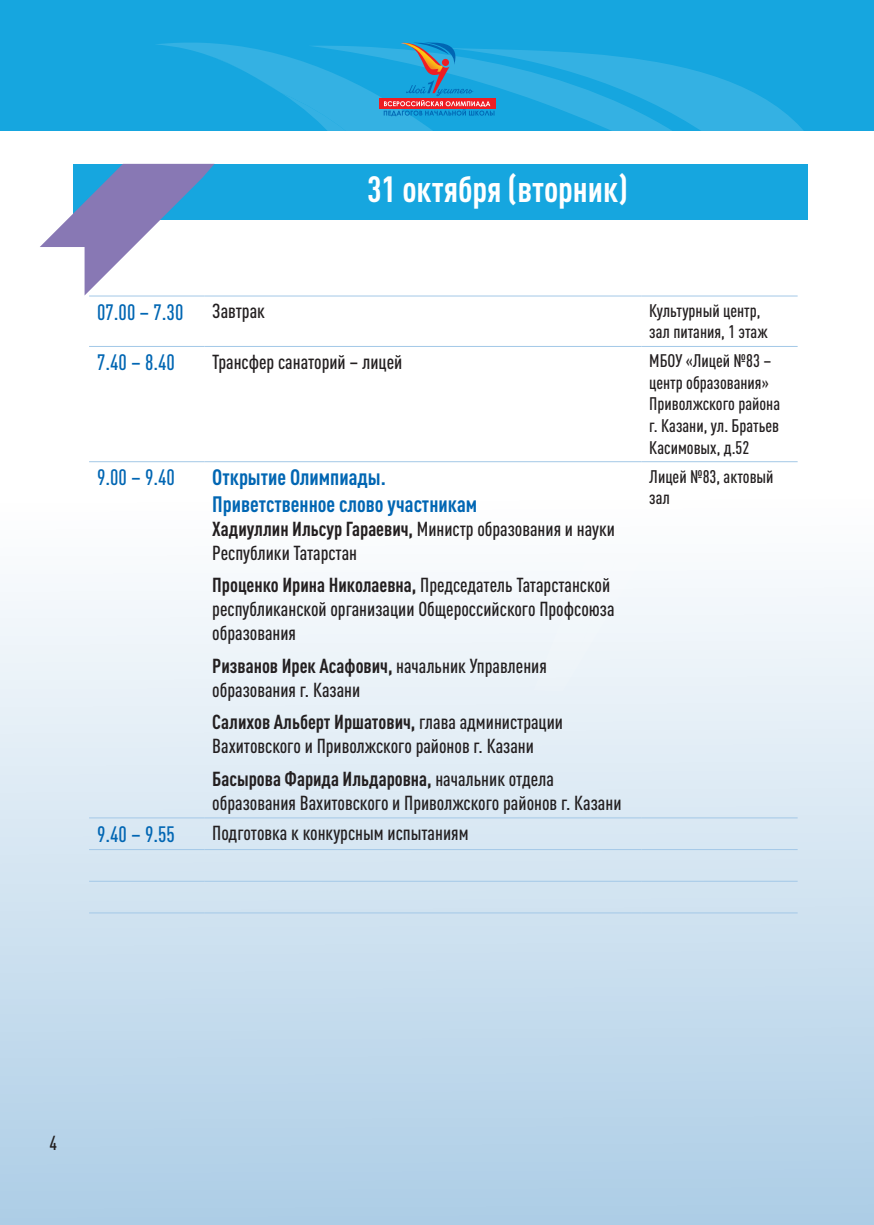
<style>
.page{position:relative;width:874px;height:1225px;background:#fff}
.page>*{position:absolute;margin:0;border:0;box-sizing:border-box;transform-origin:0 0}
.t1{font:700 condensed 36px "DIN Pro";color:#fff}
.t2{font:700 condensed 22px/26.4px "DIN Pro";color:#0166b3}
.t3{font:500 condensed 22px "DIN Pro";color:#0166b3}
.t4{font:500 condensed 20px/24px "DIN Pro";color:#231f20}
.t5{font:500 condensed 18px/21.6px "DIN Pro";color:#231f20}
.s1{font-weight:700}
</style>
<div class="page">
<div style="left:0;top:230px;width:873px;height:995px;background:linear-gradient(to bottom,#fff,#b2d0e8)"></div>
<div style="left:0;top:0;width:873px;height:130px;background:#16a6df"></div>
<svg style="left:155px;top:42px;width:605px;height:646px"></svg>
<svg style="left:308px;top:46px;width:448px;height:118px"></svg>
<svg style="left:444px;top:48px;width:403px;height:292px"></svg>
<div style="left:378px;top:98px;width:117px;height:11px;background:#ee1d23"></div>
<svg style="left:383px;top:42px;width:111px;height:74px"></svg>
<div style="left:73px;top:164px;width:734px;height:55px;background:#16a6df"></div>
<svg style="left:40px;top:164px;width:174px;height:131px"></svg>
<hr style="left:89px;top:295px;width:115px;height:1px;background:#a3c8e7">
<hr style="left:204px;top:295px;width:437px;height:1px;background:#a3c8e7">
<hr style="left:641px;top:295px;width:156px;height:1px;background:#a3c8e7">
<hr style="left:89px;top:346px;width:115px;height:1px;background:#a3c8e7">
<hr style="left:204px;top:346px;width:437px;height:1px;background:#a3c8e7">
<hr style="left:641px;top:346px;width:156px;height:1px;background:#a3c8e7">
<hr style="left:89px;top:461px;width:115px;height:1px;background:#a3c8e7">
<hr style="left:204px;top:461px;width:437px;height:1px;background:#a3c8e7">
<hr style="left:641px;top:461px;width:156px;height:1px;background:#a3c8e7">
<hr style="left:89px;top:817px;width:115px;height:1px;background:#a3c8e7">
<hr style="left:204px;top:817px;width:437px;height:1px;background:#a3c8e7">
<hr style="left:641px;top:817px;width:156px;height:1px;background:#a3c8e7">
<hr style="left:89px;top:849px;width:115px;height:1px;background:#a3c8e7">
<hr style="left:204px;top:849px;width:437px;height:1px;background:#a3c8e7">
<hr style="left:641px;top:849px;width:156px;height:1px;background:#a3c8e7">
<hr style="left:89px;top:880px;width:115px;height:1px;background:#a3c8e7">
<hr style="left:204px;top:880px;width:437px;height:1px;background:#a3c8e7">
<hr style="left:641px;top:880px;width:156px;height:1px;background:#a3c8e7">
<hr style="left:89px;top:912px;width:115px;height:1px;background:#a3c8e7">
<hr style="left:204px;top:912px;width:437px;height:1px;background:#a3c8e7">
<hr style="left:641px;top:912px;width:156px;height:1px;background:#a3c8e7">
<h1 class="t1" style="left:367px;top:162px;width:262px">31 октября (вторник)</h1>
<p class="t3" style="left:97px;top:296px;width:88px">07.00 – 7.30</p>
<p class="t4" style="left:212px;top:297px;width:54px">Завтрак</p>
<p class="t5" style="left:649px;top:298px;width:120px">Культурный центр, зал питания, 1 этаж</p>
<p class="t3" style="left:97px;top:346px;width:79px">7.40 – 8.40</p>
<p class="t4" style="left:212px;top:348px;width:191px">Трансфер санаторий – лицей</p>
<p class="t5" style="left:649px;top:348px;width:132px">МБОУ «Лицей №83 – центр образования»<br>Приволжского района г. Казани, ул. Братьев<br>Касимовых, д.52</p>
<p class="t3" style="left:97px;top:461px;width:79px">9.00 – 9.40</p>
<p class="t2" style="left:212px;top:462px;width:266px">Открытие Олимпиады.<br>Приветственное слово участникам</p>
<p class="t4" style="left:212px;top:515px;width:404px"><span class="s1">Хадиуллин Ильсур Гараевич,</span> Министр образования и науки<br>Республики Татарстан</p>
<p class="t4" style="left:212px;top:571px;width:403px"><span class="s1">Проценко Ирина Николаевна,</span> Председатель Татарстанской республиканской организации Общероссийского Профсоюза образования</p>
<p class="t4" style="left:212px;top:652px;width:336px"><span class="s1">Ризванов Ирек Асафович,</span> начальник Управления образования г. Казани</p>
<p class="t4" style="left:212px;top:708px;width:352px"><span class="s1">Салихов Альберт Иршатович,</span> глава администрации<br>Вахитовского и Приволжского районов г. Казани</p>
<p class="t4" style="left:212px;top:765px;width:410px"><span class="s1">Басырова Фарида Ильдаровна,</span> начальник отдела образования Вахитовского и Приволжского районов г. Казани</p>
<p class="t5" style="left:649px;top:464px;width:126px">Лицей №83, актовый зал</p>
<p class="t3" style="left:97px;top:817px;width:79px">9.40 – 9.55</p>
<p class="t4" style="left:212px;top:819px;width:257px">Подготовка к конкурсным испытаниям</p>
<p class="t4" style="left:49px;top:1129px;width:9px">4</p>
</div>
